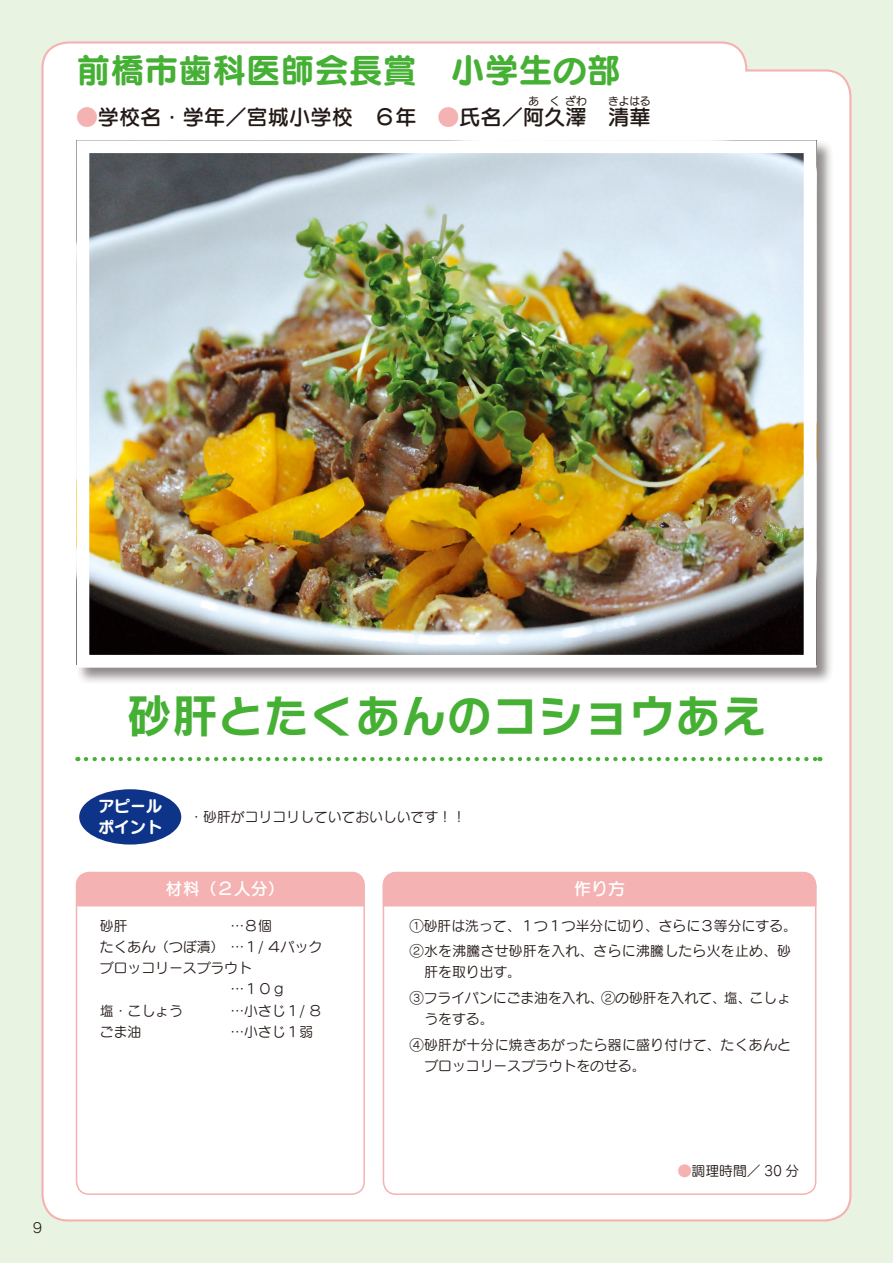
<style>
.page{position:relative;width:893px;height:1263px;background:#e8f3e1}
.page>*{position:absolute;margin:0;border:0;box-sizing:border-box;transform-origin:0 0}
.t1{font:45.75px "Rodin NTLG Pro B";color:#46b035}
.t2{font:34.05px "Seurat Pro B";color:#46b035}
.t3{font:21.3px "Seurat Pro DB";color:#231916}
.t4{font:16.95px "Seurat Pro DB";color:#fff}
.t5{font:15.9px/21.3px "Seurat Pro B";color:#fff}
.t6{font:13.8px/25.5px "Seurat Pro M";color:#231916}
.t7{font:13.8px/25.5px "Seurat Pro M";letter-spacing:.025em;color:#231916}
.t8{font:13.8px "Rodin Pro M";color:#231916}
.t9{font:10.65px "Seurat Pro DB";color:#231916}
.s1{color:#f5b2b2}
</style>
<div class="page">
<div style="left:41px;top:41px;width:811px;height:1181px;background:#fff"></div>
<div style="left:76px;top:872px;width:289px;height:323px;border:2px solid #f5b2b2;border-radius:13px"></div>
<div style="left:383px;top:872px;width:433px;height:323px;border:2px solid #f5b2b2;border-radius:13px"></div>
<div style="left:76px;top:140px;width:758px;height:545px;background:#231916;opacity:.5"></div>
<img style="left:91px;top:154px;width:711px;height:500px">
<div style="left:77px;top:140px;width:739px;height:528px;border:13px solid #fff"></div>
<div style="left:76px;top:872px;width:289px;height:34px;background:#f5b2b2"></div>
<div style="left:383px;top:872px;width:433px;height:34px;background:#f5b2b2"></div>
<svg style="left:86px;top:757px;width:734px;height:4px;background:#b5dfae"></svg>
<div style="left:79px;top:789px;width:102px;height:55px;background:#0d3488;border-radius:50%"></div>
<h2 class="t2" style="left:77px;top:46px;width:546px">前橋市歯科医師会長賞　小学生の部</h2>
<p class="t9" style="left:528px;top:94px;width:12px">あ</p>
<p class="t9" style="left:550px;top:94px;width:12px">く</p>
<p class="t9" style="left:566px;top:94px;width:23px">ざわ</p>
<h3 class="t3" style="left:77px;top:103px;width:512px"><span class="s1">●</span>学校名･学年／宮城小学校　６年　<span class="s1">●</span>氏名／阿久澤</h3>
<p class="t9" style="left:608px;top:94px;width:44px">きよはる</p>
<h3 class="t3" style="left:608px;top:103px;width:44px">清華</h3>
<p class="t8" style="left:33px;top:1218px;width:11px">9</p>
<h1 class="t1" style="left:126px;top:685px;width:641px">砂肝とたくあんのコショウあえ</h1>
<p class="t5" style="left:98px;top:794px;width:65px">アピールポイント</p>
<p class="t6" style="left:189px;top:803px;width:278px">・砂肝がコリコリしていておいしいです！！</p>
<p class="t4" style="left:166px;top:878px;width:121px">材料（２人分）</p>
<p class="t4" style="left:574px;top:877px;width:53px">作り方</p>
<p class="t6" style="left:100px;top:912px;width:29px">砂肝</p>
<p class="t6" style="left:230px;top:912px;width:43px">…８個</p>
<p class="t6" style="left:100px;top:933px;width:224px">たくあん（つぼ漬） …１/ ４パック</p>
<p class="t6" style="left:100px;top:955px;width:154px">ブロッコリースプラウト</p>
<p class="t6" style="left:230px;top:976px;width:57px">…１０ｇ</p>
<p class="t6" style="left:100px;top:997px;width:84px">塩・こしょう</p>
<p class="t6" style="left:230px;top:997px;width:93px">…小さじ１/ ８</p>
<p class="t6" style="left:100px;top:1018px;width:43px">ごま油</p>
<p class="t6" style="left:230px;top:1018px;width:84px">…小さじ１弱</p>
<p class="t6" style="left:410px;top:912px;width:388px">①砂肝は洗って、１つ１つ半分に切り、さらに３等分にする。<br>②水を沸騰させ砂肝を入れ、さらに沸騰したら火を止め、砂</p>
<p class="t6" style="left:410px;top:959px;width:382px;text-indent:14px">肝を取り出す。<br>③フライパンにごま油を入れ、②の砂肝を入れて、塩、こしょ</p>
<p class="t7" style="left:410px;top:1006px;width:383px;text-indent:14px">うをする。<br>④砂肝が十分に焼きあがったら器に盛り付けて、たくあんと</p>
<p class="t6" style="left:424px;top:1052px;width:223px">ブロッコリースプラウトをのせる。</p>
<p class="t6" style="left:678px;top:1157px;width:123px"><span class="s1">●</span>調理時間／ 30 分</p>
</div>
